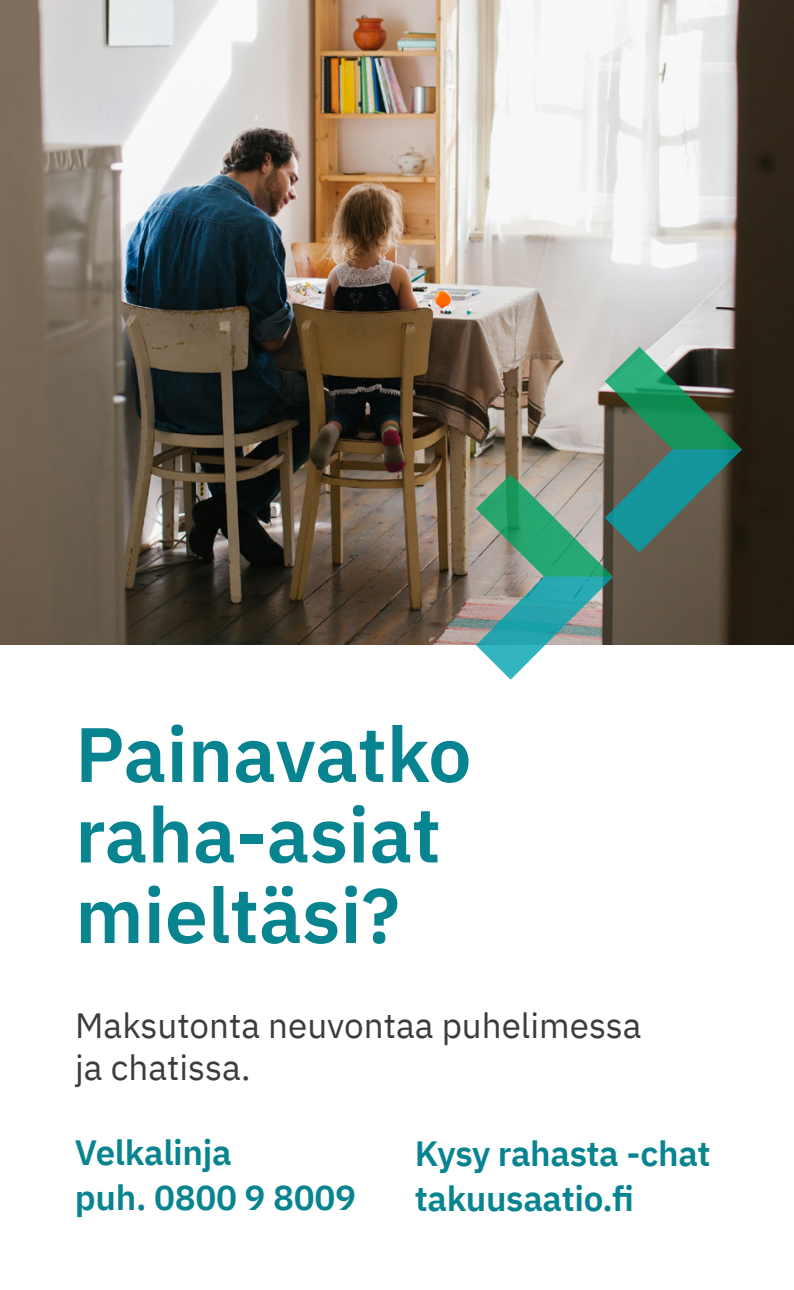
<style>
.page{position:relative;width:794px;height:1290px;background:#fff}
.page>*{position:absolute;margin:0;border:0;box-sizing:border-box;transform-origin:0 0}
.t1{font:600 77px "IBM Plex Sans";color:#088490}
.t2{font:600 35px "IBM Plex Sans";letter-spacing:-.01em;color:#088490}
.t3{font:35px "IBM Plex Sans";color:#3c3c3b}
</style>
<div class="page">
<img style="left:0;top:0;width:794px;height:645px">
<svg style="left:476px;top:347px;width:266px;height:333px;background:#728c7e"></svg>
<p class="t1" style="left:75px;top:694px;width:398px">Painavatko</p>
<p class="t1" style="left:75px;top:774px;width:367px">raha-asiat</p>
<p class="t1" style="left:75px;top:855px;width:326px">mieltäsi?</p>
<p class="t3" style="left:75px;top:999px;width:568px">Maksutonta neuvontaa puhelimessa</p>
<p class="t3" style="left:75px;top:1041px;width:177px">ja chatissa.</p>
<p class="t2" style="left:75px;top:1125px;width:158px">Velkalinja</p>
<p class="t2" style="left:75px;top:1170px;width:283px">puh. 0800 9 8009</p>
<p class="t2" style="left:415px;top:1126px;width:297px">Kysy rahasta -chat</p>
<p class="t2" style="left:415px;top:1171px;width:221px">takuusaatio.fi</p>
</div>
